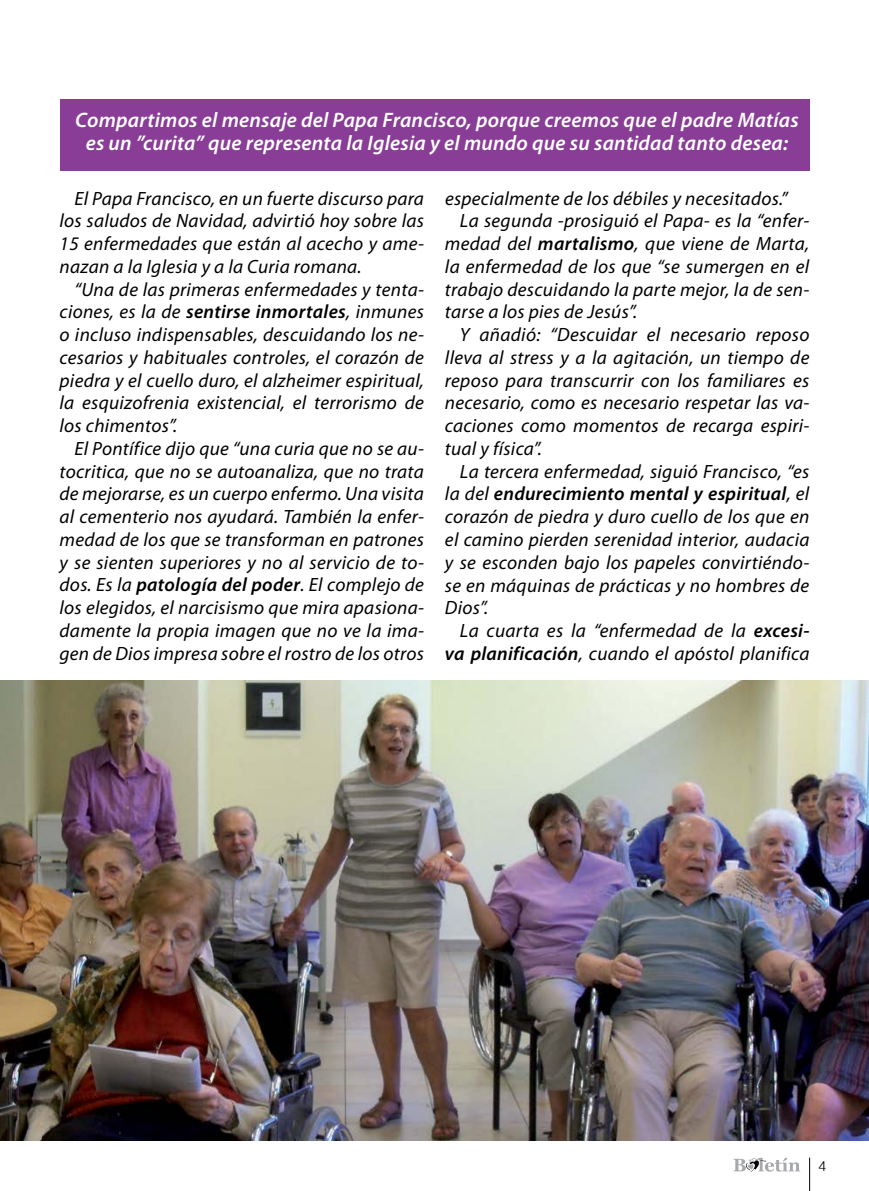
<style>
.page{position:relative;width:869px;height:1191px;background:#fff}
.page>*{position:absolute;margin:0;border:0;box-sizing:border-box;transform-origin:0 0}
.t1{font:italic 600 21px/22.8px "Myriad Pro";letter-spacing:.01em;color:#fff;text-align:center}
.t2{font:italic 19.25px/22.8px "Myriad Pro";letter-spacing:.015em;color:#000;text-align:justify}
.t3{font:italic 600 19.25px "Myriad Pro";letter-spacing:.015em;color:#000}
.t4{font:300 14px "Helvetica";color:#000}
.s1{font-weight:600}
.s2{font-weight:400}
</style>
<div class="page">
<hr style="left:809px;top:1157px;width:1px;height:34px;background:#000">
<svg style="left:733px;top:1157px;width:66px;height:14px"></svg>
<div style="left:60px;top:99px;width:749px;height:71px;background:#893d97"></div>
<img style="left:0;top:681px;width:868px;height:459px">
<p class="t1" style="left:75px;top:109px;width:725px">Compartimos el mensaje del Papa Francisco, porque creemos que el padre Matías es un ”curita” que representa la Iglesia y el mundo que su santidad tanto desea:</p>
<p class="t2" style="left:60px;top:187px;width:366px;text-indent:15px">El Papa Francisco, en un fuerte discurso para los saludos de Navidad, advirtió hoy sobre las 15 enfermedades que están al acecho y ame&shy;nazan a la Iglesia y a la Curia romana.</p>
<p class="t2" style="left:60px;top:278px;width:366px;text-indent:15px">“Una de las primeras enfermedades y tenta&shy;ciones, es la de <span class="s1">sentirse inmortales</span>, inmunes o incluso indispensables, descuidando los ne&shy;cesarios y habituales controles, el corazón de piedra y el cuello duro, el alzheimer espiritual, la esquizofrenia existencial, el terrorismo de los chimentos”.</p>
<p class="t2" style="left:60px;top:437px;width:366px;text-indent:15px">El Pontífice dijo que “una curia que no se au&shy;tocritica, que no se autoanaliza, que no trata de mejorarse, es un cuerpo enfermo. Una visita al cementerio nos ayudará. También la enfer&shy;medad de los que se transforman en patrones y se sienten superiores y no al servicio de to&shy;dos. Es la <span class="s1">patología del poder</span>. El complejo de los elegidos, el narcisismo que mira apasiona&shy;damente la propia imagen que no ve la ima&shy;gen de Dios impresa sobre el rostro de los otros</p>
<p class="t2" style="left:445px;top:187px;width:344px">especialmente de los débiles y necesitados.”</p>
<p class="t2" style="left:459px;top:210px;width:351px">La segunda -prosiguió el Papa- es la “enfer-</p>
<p class="t2" style="left:445px;top:233px;width:366px">medad del <span class="s1">martalismo</span>, que viene de Marta,</p>
<p class="t2" style="left:445px;top:255px;width:365px">la enfermedad de los que “se sumergen en el</p>
<p class="t2" style="left:445px;top:278px;width:366px">trabajo descuidando la parte mejor, la de sen-</p>
<p class="t2" style="left:445px;top:301px;width:193px">tarse a los pies de Jesús”.</p>
<p class="t2" style="left:459px;top:324px;width:351px">Y añadió: “Descuidar el necesario reposo</p>
<p class="t2" style="left:445px;top:346px;width:366px">lleva al stress y a la agitación, un tiempo de</p>
<p class="t2" style="left:445px;top:369px;width:366px">reposo para transcurrir con los familiares es</p>
<p class="t2" style="left:445px;top:392px;width:365px">necesario, como es necesario respetar las va-</p>
<p class="t2" style="left:445px;top:415px;width:366px">caciones como momentos de recarga espiri-</p>
<p class="t2" style="left:445px;top:437px;width:98px">tual y física”.</p>
<p class="t2" style="left:459px;top:460px;width:351px">La tercera enfermedad, siguió Francisco, “es</p>
<p class="t3" style="left:445px;top:483px;width:366px"><span class="s2">la del</span> endurecimiento mental y espiritual<span class="s2">, el</span></p>
<p class="t2" style="left:445px;top:506px;width:366px">corazón de piedra y duro cuello de los que en</p>
<p class="t2" style="left:445px;top:528px;width:366px">el camino pierden serenidad interior, audacia</p>
<p class="t2" style="left:445px;top:551px;width:366px">y se esconden bajo los papeles convirtiéndo-</p>
<p class="t2" style="left:445px;top:574px;width:366px">se en máquinas de prácticas y no hombres de</p>
<p class="t2" style="left:445px;top:597px;width:45px">Dios”.</p>
<p class="t2" style="left:459px;top:619px;width:351px">La cuarta es la “enfermedad de la <span class="s1">excesi-</span></p>
<p class="t2" style="left:445px;top:642px;width:366px"><span class="s1">va planificación</span>, cuando el apóstol planifica</p>
<p class="t4" style="left:818px;top:1157px;width:9px">4</p>
</div>
